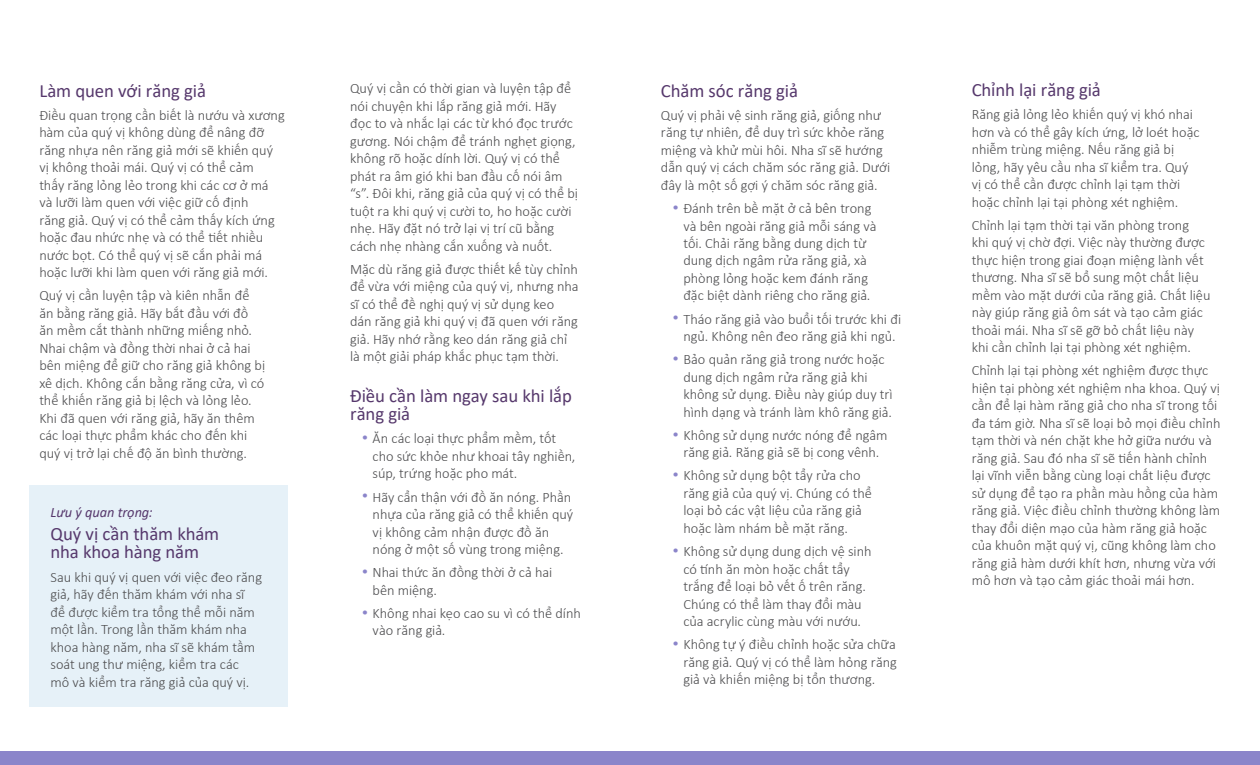
<style>
.page{position:relative;width:1260px;height:765px;background:#fff}
.page>*{position:absolute;margin:0;border:0;box-sizing:border-box;transform-origin:0 0}
.t1{font:18.75px/18.1px "Calibri";letter-spacing:-.005em;color:#56386c}
.t2{font:300 14.38px/17.5px "Calibri";letter-spacing:-.005em;color:#4d4d4f}
.t3{font:italic 14.38px "Calibri";letter-spacing:-.005em;color:#56386c}
.s1{color:#8b85ca}
</style>
<div class="page">
<div style="left:30px;top:485px;width:258px;height:222px;background:#e6f1f8"></div>
<div style="left:0;top:752px;width:1260px;height:13px;background:#8b85ca"></div>
<h1 class="t1" style="left:39px;top:81px;width:168px">Làm quen với răng giả</h1>
<p class="t2" style="left:39px;top:106px;width:247px">Điều quan trọng cần biết là nướu và xương hàm của quý vị không dùng để nâng đỡ răng nhựa nên răng giả mới sẽ khiến quý vị không thoải mái. Quý vị có thể cảm<br>thấy răng lỏng lẻo trong khi các cơ ở má và lưỡi làm quen với việc giữ cố định<br>răng giả. Quý vị có thể cảm thấy kích ứng hoặc đau nhức nhẹ và có thể tiết nhiều nước bọt. Có thể quý vị sẽ cắn phải má hoặc lưỡi khi làm quen với răng giả mới.</p>
<p class="t2" style="left:39px;top:287px;width:227px">Quý vị cần luyện tập và kiên nhẫn để ăn bằng răng giả. Hãy bắt đầu với đồ ăn mềm cắt thành những miếng nhỏ.<br>Nhai chậm và đồng thời nhai ở cả hai bên miệng để giữ cho răng giả không bị xê dịch. Không cắn bằng răng cửa, vì có thể khiến răng giả bị lệch và lỏng lẻo.<br>Khi đã quen với răng giả, hãy ăn thêm các loại thực phẩm khác cho đến khi quý vị trở lại chế độ ăn bình thường.</p>
<p class="t3" style="left:51px;top:502px;width:104px">Lưu ý quan trọng:</p>
<h1 class="t1" style="left:51px;top:525px;width:170px">Quý vị cần thăm khám nha khoa hàng năm</h1>
<p class="t2" style="left:51px;top:568px;width:213px">Sau khi quý vị quen với việc đeo răng giả, hãy đến thăm khám với nha sĩ để được kiểm tra tổng thể mỗi năm một lần. Trong lần thăm khám nha khoa hàng năm, nha sĩ sẽ khám tầm soát ung thư miệng, kiểm tra các<br>mô và kiểm tra răng giả của quý vị.</p>
<p class="t2" style="left:350px;top:80px;width:229px">Quý vị cần có thời gian và luyện tập để nói chuyện khi lắp răng giả mới. Hãy đọc to và nhắc lại các từ khó đọc trước gương. Nói chậm để tránh nghẹt giọng, không rõ hoặc dính lời. Quý vị có thể phát ra âm gió khi ban đầu cố nói âm “s”. Đôi khi, răng giả của quý vị có thể bị tuột ra khi quý vị cười to, ho hoặc cười nhẹ. Hãy đặt nó trở lại vị trí cũ bằng cách nhẹ nhàng cắn xuống và nuốt.</p>
<p class="t2" style="left:350px;top:260px;width:230px">Mặc dù răng giả được thiết kế tùy chỉnh để vừa với miệng của quý vị, nhưng nha sĩ có thể đề nghị quý vị sử dụng keo dán răng giả khi quý vị đã quen với răng giả. Hãy nhớ rằng keo dán răng giả chỉ là một giải pháp khắc phục tạm thời.</p>
<h1 class="t1" style="left:350px;top:386px;width:223px">Điều cần làm ngay sau khi lắp răng giả</h1>
<p class="t2" style="left:373px;top:430px;width:204px;text-indent:-11px"><span class="s1">•</span> Ăn các loại thực phẩm mềm, tốt cho sức khỏe như khoai tây nghiền, súp, trứng hoặc pho mát.</p>
<p class="t2" style="left:373px;top:488px;width:202px;text-indent:-11px"><span class="s1">•</span> Hãy cẩn thận với đồ ăn nóng. Phần nhựa của răng giả có thể khiến quý vị không cảm nhận được đồ ăn nóng ở một số vùng trong miệng.</p>
<p class="t2" style="left:373px;top:564px;width:181px;text-indent:-11px"><span class="s1">•</span> Nhai thức ăn đồng thời ở cả hai bên miệng.</p>
<p class="t2" style="left:373px;top:604px;width:210px;text-indent:-11px"><span class="s1">•</span> Không nhai kẹo cao su vì có thể dính vào răng giả.</p>
<h1 class="t1" style="left:661px;top:81px;width:139px">Chăm sóc răng giả</h1>
<p class="t2" style="left:661px;top:106px;width:231px">Quý vị phải vệ sinh răng giả, giống như răng tự nhiên, để duy trì sức khỏe răng miệng và khử mùi hôi. Nha sĩ sẽ hướng dẫn quý vị cách chăm sóc răng giả. Dưới đây là một số gợi ý chăm sóc răng giả.</p>
<p class="t2" style="left:683px;top:199px;width:195px;text-indent:-11px"><span class="s1">•</span> Đánh trên bề mặt ở cả bên trong và bên ngoài răng giả mỗi sáng và tối. Chải răng bằng dung dịch từ dung dịch ngâm rửa răng giả, xà phòng lỏng hoặc kem đánh răng đặc biệt dành riêng cho răng giả.</p>
<p class="t2" style="left:672px;top:310px;width:231px;text-align:center"><span class="s1">•</span> Tháo răng giả vào buổi tối trước khi đi ngủ. Không nên đeo răng giả khi ngủ.</p>
<p class="t2" style="left:683px;top:351px;width:211px;text-indent:-11px"><span class="s1">•</span> Bảo quản răng giả trong nước hoặc dung dịch ngâm rửa răng giả khi không sử dụng. Điều này giúp duy trì hình dạng và tránh làm khô răng giả.</p>
<p class="t2" style="left:672px;top:426px;width:217px;text-align:center"><span class="s1">•</span> Không sử dụng nước nóng để ngâm răng giả. Răng giả sẽ bị cong vênh.</p>
<p class="t2" style="left:683px;top:467px;width:190px;text-indent:-11px"><span class="s1">•</span> Không sử dụng bột tẩy rửa cho răng giả của quý vị. Chúng có thể loại bỏ các vật liệu của răng giả hoặc làm nhám bề mặt răng.</p>
<p class="t2" style="left:683px;top:542px;width:190px;text-indent:-11px"><span class="s1">•</span> Không sử dụng dung dịch vệ sinh có tính ăn mòn hoặc chất tẩy trắng để loại bỏ vết ố trên răng.<br>Chúng có thể làm thay đổi màu của acrylic cùng màu với nướu.</p>
<p class="t2" style="left:683px;top:636px;width:215px;text-align:justify;text-indent:-11px"><span class="s1">•</span> Không tự ý điều chỉnh hoặc sửa chữa răng giả. Quý vị có thể làm hỏng răng giả và khiến miệng bị tổn thương.</p>
<h1 class="t1" style="left:972px;top:80px;width:131px">Chỉnh lại răng giả</h1>
<p class="t2" style="left:972px;top:105px;width:229px">Răng giả lỏng lẻo khiến quý vị khó nhai hơn và có thể gây kích ứng, lở loét hoặc nhiễm trùng miệng. Nếu răng giả bị lỏng, hãy yêu cầu nha sĩ kiểm tra. Quý vị có thể cần được chỉnh lại tạm thời hoặc chỉnh lại tại phòng xét nghiệm.</p>
<p class="t2" style="left:972px;top:216px;width:240px">Chỉnh lại tạm thời tại văn phòng trong<br>khi quý vị chờ đợi. Việc này thường được thực hiện trong giai đoạn miệng lành vết thương. Nha sĩ sẽ bổ sung một chất liệu mềm vào mặt dưới của răng giả. Chất liệu này giúp răng giả ôm sát và tạo cảm giác thoải mái. Nha sĩ sẽ gỡ bỏ chất liệu này khi cần chỉnh lại tại phòng xét nghiệm.</p>
<p class="t2" style="left:972px;top:362px;width:250px">Chỉnh lại tại phòng xét nghiệm được thực hiện tại phòng xét nghiệm nha khoa. Quý vị cần để lại hàm răng giả cho nha sĩ trong tối đa tám giờ. Nha sĩ sẽ loại bỏ mọi điều chỉnh tạm thời và nén chặt khe hở giữa nướu và răng giả. Sau đó nha sĩ sẽ tiến hành chỉnh lại vĩnh viễn bằng cùng loại chất liệu được sử dụng để tạo ra phần màu hồng của hàm răng giả. Việc điều chỉnh thường không làm thay đổi diện mạo của hàm răng giả hoặc của khuôn mặt quý vị, cũng không làm cho răng giả hàm dưới khít hơn, nhưng vừa với mô hơn và tạo cảm giác thoải mái hơn.</p>
</div>
